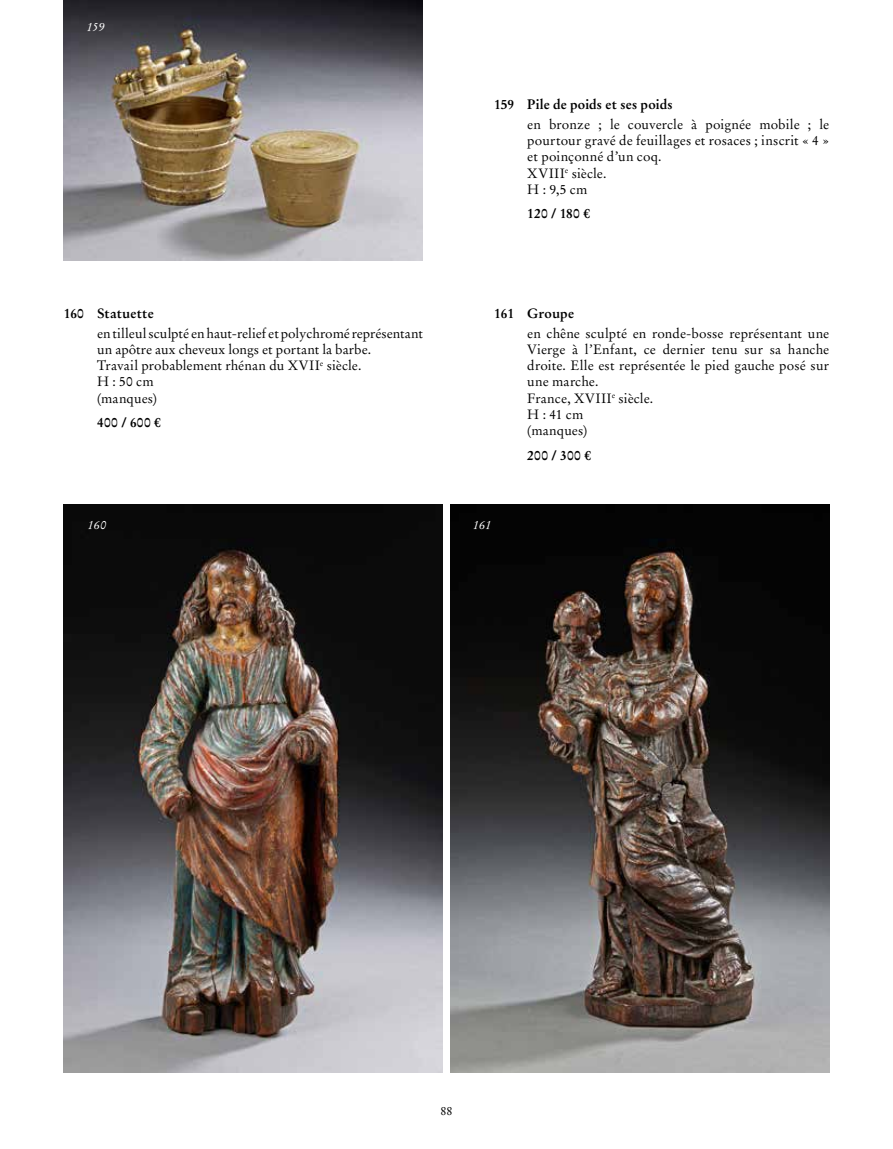
<style>
.page{position:relative;width:893px;height:1149px;background:#fff}
.page>*{position:absolute;margin:0;border:0;box-sizing:border-box;transform-origin:0 0}
.t1{font:13.5px/16.2px "Stempel Garamond LT Std";letter-spacing:.01em;color:#000}
.t2{font:700 13.5px "Stempel Garamond LT Std";letter-spacing:.01em;color:#000}
.t3{font:italic 12px "Stempel Garamond LT Std";color:#fff}
.t4{font:12px "Stempel Garamond LT Std";color:#000}
</style>
<div class="page">
<img style="left:64px;top:0;width:359px;height:260px">
<img style="left:64px;top:504px;width:379px;height:567px">
<img style="left:450px;top:504px;width:379px;height:567px">
<p class="t3" style="left:87px;top:19px;width:19px">159</p>
<p class="t2" style="left:494px;top:96px;width:22px">159</p>
<p class="t2" style="left:527px;top:96px;width:147px">Pile de poids et ses poids</p>
<p class="t1" style="left:527px;top:116px;width:303px">en bronze ; le couvercle à poignée mobile ; le pourtour gravé de feuillages et rosaces ; inscrit « 4 » et poinçonné d’un coq.<br>XVIII<sup>e</sup> siècle.<br>H : 9,5 cm</p>
<p class="t2" style="left:527px;top:205px;width:64px">120 / 180 €</p>
<p class="t2" style="left:97px;top:305px;width:58px">Statuette</p>
<p class="t1" style="left:97px;top:325px;width:327px">en tilleul sculpté en haut-relief et polychromé représentant un apôtre aux cheveux longs et portant la barbe.<br>Travail probablement rhénan du XVII<sup>e</sup> siècle.<br>H : 50 cm<br>(manques)</p>
<p class="t2" style="left:97px;top:414px;width:65px">400 / 600 €</p>
<p class="t2" style="left:64px;top:305px;width:22px">160</p>
<p class="t2" style="left:494px;top:305px;width:22px">161</p>
<p class="t2" style="left:527px;top:305px;width:48px">Groupe</p>
<p class="t1" style="left:527px;top:325px;width:303px">en chêne sculpté en ronde-bosse représentant une<br>Vierge à l’Enfant, ce dernier tenu sur sa hanche droite. Elle est représentée le pied gauche posé sur une marche.<br>France, XVIII<sup>e</sup> siècle.<br>H : 41 cm<br>(manques)</p>
<p class="t2" style="left:527px;top:446px;width:65px">200 / 300 €</p>
<p class="t3" style="left:88px;top:517px;width:20px">160</p>
<p class="t3" style="left:473px;top:517px;width:20px">161</p>
<p class="t4" style="left:440px;top:1103px;width:13px">88</p>
</div>
